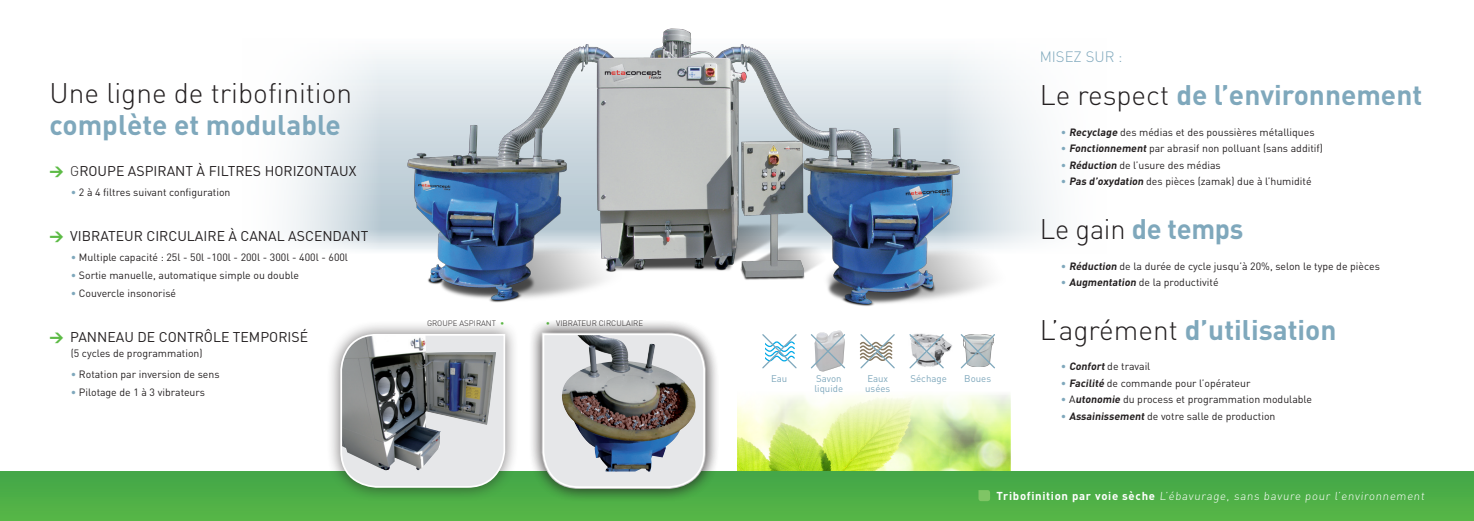
<style>
.page{position:relative;width:1474px;height:521px;background:#fff}
.page>*{position:absolute;margin:0;border:0;box-sizing:border-box;transform-origin:0 0}
.t1{font:700 28px "DIN";color:#7fa8bc}
.t2{font:300 28px/32.4px "DIN";color:#231f20}
.t3{font:300 14.88px "DIN";color:#7fa8bc}
.t4{font:14px "DIN";color:#231f20}
.t5{font:300 11.38px "DIN";letter-spacing:-.065em;color:#fff}
.t6{font:10.5px "DIN";color:#231f20}
.t7{font:9.62px "DIN";color:#7fa8bc}
.t8{font:300 7.88px "DIN";color:#231f20}
.s1{font-weight:700;color:#7fa8bc}
.s2{font-weight:900;color:#5dbb46}
.s3{font-weight:300}
.s4{color:#7fa8bc}
.s5{color:#5dbb46}
.s6{font-weight:300;color:#231f20}
.s7{font-weight:700}
</style>
<div class="page">
<img style="left:737px;top:394px;width:273px;height:77px">
<svg style="left:288px;top:54px;width:765px;height:197px"></svg>
<div style="left:0;top:471px;width:1473px;height:50px;background:#4fb047"></div>
<img style="left:405px;top:28px;width:605px;height:278px">
<div style="left:527px;top:318px;width:192px;height:184px;background:#231f20;opacity:.6"></div>
<div style="left:326px;top:319px;width:192px;height:182px;background:#231f20;opacity:.6"></div>
<svg style="left:339px;top:333px;width:167px;height:156px"></svg>
<svg style="left:978px;top:490px;width:12px;height:11px"></svg>
<div style="left:528px;top:319px;width:190px;height:182px;background:#231f20;opacity:.6"></div>
<img style="left:540px;top:331px;width:167px;height:160px">
<img style="left:819px;top:330px;width:24px;height:42px">
<img style="left:945px;top:340px;width:7px;height:12px">
<svg style="left:762px;top:334px;width:35px;height:35px"></svg>
<svg style="left:810px;top:333px;width:35px;height:37px"></svg>
<svg style="left:860px;top:334px;width:35px;height:35px"></svg>
<svg style="left:909px;top:333px;width:36px;height:36px"></svg>
<svg style="left:960px;top:334px;width:35px;height:35px"></svg>
<p class="t2" style="left:50px;top:76px;width:304px">Une ligne de tribofinition <span class="s1">complète et modulable</span></p>
<p class="t4" style="left:50px;top:162px;width:188px"><span class="s2">&gt;</span> <span class="s3">G</span>roupe aspirant À FI LTRES</p>
<p class="t4" style="left:265px;top:162px;width:50px">HORIZONTAU</p>
<p class="t4" style="left:349px;top:162px;width:9px">X</p>
<p class="t6" style="left:71px;top:186px;width:161px"><span class="s4">•</span> 2 à 4 filtres suivant configuration</p>
<p class="t4" style="left:50px;top:227px;width:320px"><span class="s2">&gt;</span> Vibrateur circulaire à canal ascendant</p>
<p class="t6" style="left:71px;top:251px;width:279px"><span class="s4">•</span> Multiple capacité : 25l - 50l -100l - 200l - 300l - 400l - 600l</p>
<p class="t6" style="left:71px;top:269px;width:230px"><span class="s4">•</span> Sortie manuelle, automatique simple ou double</p>
<p class="t6" style="left:71px;top:287px;width:107px"><span class="s4">•</span> Couvercle insonorisé</p>
<p class="t4" style="left:50px;top:328px;width:260px"><span class="s2">&gt;</span> Panneau de contrôle tem porisé</p>
<p class="t6" style="left:71px;top:347px;width:133px">(5 cycles de programmation)</p>
<p class="t6" style="left:71px;top:368px;width:150px"><span class="s4">•</span> Rotation par inversion de sens</p>
<p class="t6" style="left:71px;top:386px;width:136px"><span class="s4">•</span> Pilotage de 1 à 3 vibrateurs</p>
<p class="t8" style="left:427px;top:319px;width:79px">Grou pe aspirant <span class="s5">•</span></p>
<p class="t8" style="left:546px;top:319px;width:42px"><span class="s5">•</span> Vi brateur</p>
<p class="t8" style="left:599px;top:319px;width:37px">circulaire</p>
<p class="t7" style="left:771px;top:372px;width:18px">Eau</p>
<p class="t7" style="left:816px;top:372px;width:27px">Savon</p>
<p class="t7" style="left:814px;top:383px;width:30px">liquide</p>
<p class="t7" style="left:867px;top:372px;width:22px">Eaux</p>
<p class="t7" style="left:865px;top:383px;width:27px">usées</p>
<p class="t7" style="left:910px;top:372px;width:38px">Séchage</p>
<p class="t7" style="left:964px;top:372px;width:28px">Boues</p>
<p class="t3" style="left:1039px;top:47px;width:84px">MISEZ SUR :</p>
<p class="t1" style="left:1039px;top:77px;width:384px"><span class="s6">Le respect</span> de l’environnement</p>
<p class="t6" style="left:1060px;top:125px;width:255px"><span class="s4">•</span> <span class="s7">Recyclage</span> des médias et des poussières métalliques</p>
<p class="t6" style="left:1060px;top:142px;width:264px"><span class="s4">•</span> <span class="s7">Fonctionnement</span> par abrasif non polluant (sans additif)</p>
<p class="t6" style="left:1060px;top:158px;width:161px"><span class="s4">•</span> <span class="s7">Réduction</span> de l’usure des médias</p>
<p class="t6" style="left:1060px;top:175px;width:252px"><span class="s4">•</span> <span class="s7">Pas d’oxydation</span> des pièces (zamak) due à l’humidité</p>
<p class="t1" style="left:1039px;top:210px;width:205px"><span class="s6">Le gain</span> de temps</p>
<p class="t6" style="left:1060px;top:260px;width:320px"><span class="s4">•</span> <span class="s7">Réduction</span> de la durée de cycle jusqu’à 20%, selon le type de pièces</p>
<p class="t6" style="left:1060px;top:276px;width:159px"><span class="s4">•</span> <span class="s7">Augmentation</span> de la productivité</p>
<p class="t1" style="left:1039px;top:311px;width:298px"><span class="s6">L’agrément</span> d’utilisation</p>
<p class="t6" style="left:1060px;top:360px;width:91px"><span class="s4">•</span> <span class="s7">Confort</span> de travail</p>
<p class="t6" style="left:1060px;top:376px;width:191px"><span class="s4">•</span> <span class="s7">Facilité</span> de commande pour l’opérateur</p>
<p class="t6" style="left:1060px;top:393px;width:253px"><span class="s4">•</span> A<span class="s7">utonomie</span> du process et programmation modulable</p>
<p class="t6" style="left:1060px;top:409px;width:216px"><span class="s4">•</span> <span class="s7">Assainissement</span> de votre salle de production</p>
<p class="t5" style="left:996px;top:489px;width:431px"><span class="s7">Tribofinition par voie sèche</span> L’ébavurage, sans bavure pour l’environnement</p>
</div>
